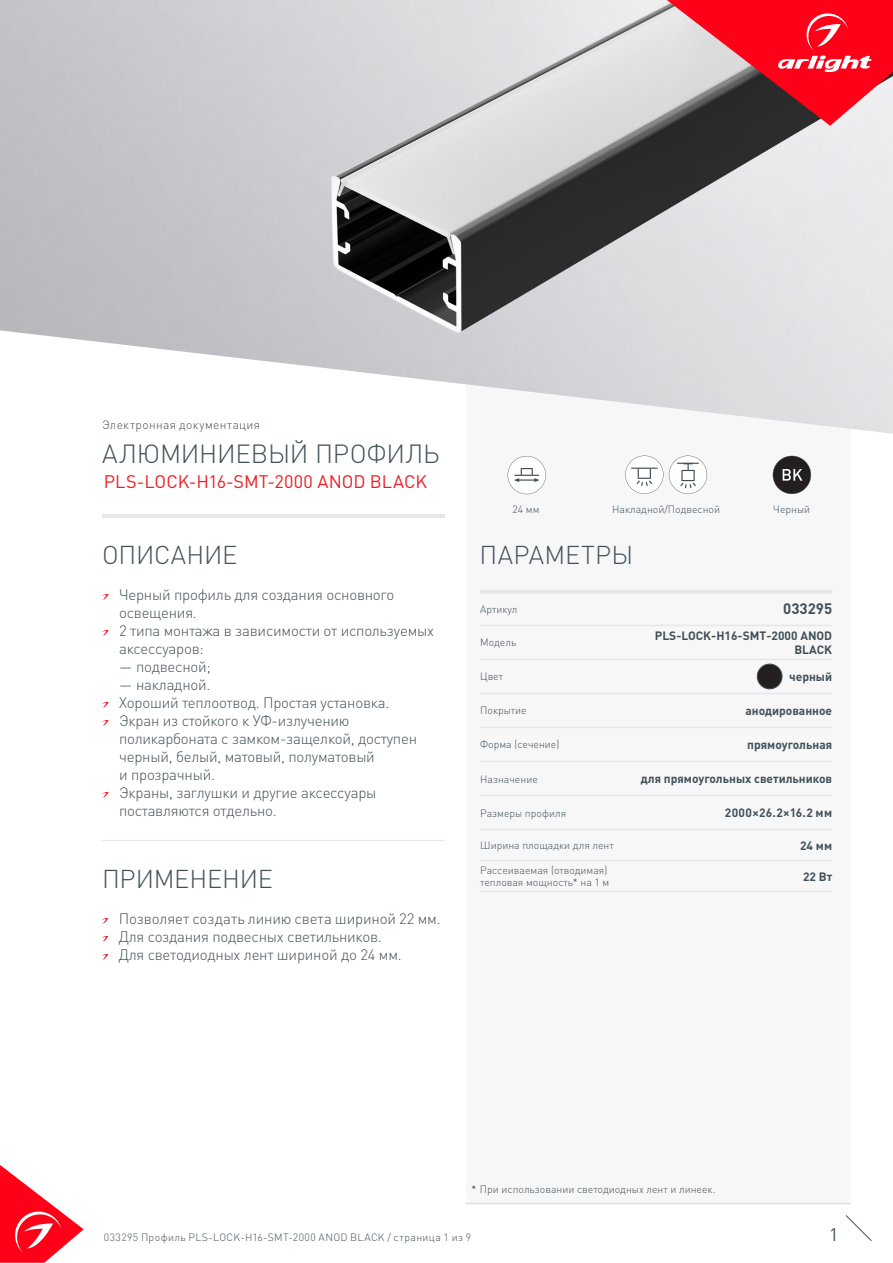
<style>
.page{position:relative;width:893px;height:1263px;background:#fff}
.page>*{position:absolute;margin:0;border:0;box-sizing:border-box;transform-origin:0 0}
.t1{font:300 25.95px "DIN Pro";letter-spacing:-.01em;color:#425159}
.t2{font:300 25.5px "DIN Pro";letter-spacing:-.005em;color:#425159}
.t3{font:300 25.5px "DIN Pro";letter-spacing:.015em;color:#425159}
.t4{font:18px "DIN Pro";color:#ee1d23}
.t5{font:18px "DIN Pro";color:#425159}
.t6{font:300 15px/18px "DIN Pro";letter-spacing:-.015em;color:#425159}
.t7{font:700 15px "DIN Pro";color:#425159}
.t8{font:700 12px/14.4px "DIN Pro";color:#425159;text-align:right}
.t9{font:300 12px "DIN Pro";letter-spacing:.03em;color:#425159}
.t10{font:700 12px "DIN Pro";letter-spacing:.02em;color:#425159}
.t11{font:300 10.5px/12.6px "DIN Pro";color:#425159}
.t12{font:300 10.5px "DIN Pro";letter-spacing:.035em;color:#425159}
.s1{color:#231f20}
</style>
<div class="page">
<svg style="left:0;top:1165px;width:84px;height:98px"></svg>
<svg style="left:845px;top:1215px;width:27px;height:26px"></svg>
<div style="left:466px;top:250px;width:384px;height:954px;background:#f7f7f8"></div>
<svg style="left:773px;top:456px;width:38px;height:38px"></svg>
<svg style="left:508px;top:456px;width:38px;height:38px"></svg>
<img style="left:0;top:0;width:893px;height:434px">
<hr style="left:102px;top:514px;width:342px;height:3px;background:#e6e7e9">
<svg style="left:102px;top:594px;width:7px;height:6px"></svg>
<svg style="left:102px;top:630px;width:7px;height:6px"></svg>
<svg style="left:102px;top:702px;width:7px;height:6px"></svg>
<svg style="left:102px;top:720px;width:7px;height:6px"></svg>
<svg style="left:102px;top:792px;width:7px;height:6px"></svg>
<hr style="left:102px;top:840px;width:342px;height:1px;background:#e6e7e9">
<hr style="left:480px;top:590px;width:148px;height:4px;background:#e6e7e9">
<hr style="left:628px;top:590px;width:204px;height:4px;background:#e6e7e9">
<hr style="left:480px;top:625px;width:148px;height:1px;background:#e6e7e9">
<hr style="left:628px;top:625px;width:204px;height:1px;background:#e6e7e9">
<hr style="left:480px;top:659px;width:148px;height:1px;background:#e6e7e9">
<hr style="left:628px;top:659px;width:204px;height:1px;background:#e6e7e9">
<hr style="left:480px;top:693px;width:148px;height:1px;background:#e6e7e9">
<hr style="left:628px;top:693px;width:204px;height:1px;background:#e6e7e9">
<hr style="left:480px;top:727px;width:148px;height:1px;background:#e6e7e9">
<hr style="left:628px;top:727px;width:204px;height:1px;background:#e6e7e9">
<hr style="left:480px;top:761px;width:148px;height:1px;background:#e6e7e9">
<hr style="left:628px;top:761px;width:204px;height:1px;background:#e6e7e9">
<hr style="left:480px;top:795px;width:148px;height:1px;background:#e6e7e9">
<hr style="left:628px;top:795px;width:204px;height:1px;background:#e6e7e9">
<hr style="left:480px;top:829px;width:148px;height:1px;background:#e6e7e9">
<hr style="left:628px;top:829px;width:204px;height:1px;background:#e6e7e9">
<hr style="left:480px;top:860px;width:148px;height:1px;background:#e6e7e9">
<hr style="left:628px;top:860px;width:204px;height:1px;background:#e6e7e9">
<hr style="left:480px;top:891px;width:148px;height:1px;background:#e6e7e9">
<hr style="left:628px;top:891px;width:204px;height:1px;background:#e6e7e9">
<svg style="left:667px;top:0;width:226px;height:126px;background:#d24654"></svg>
<div style="left:757px;top:664px;width:25px;height:25px;background:#231f20;border-radius:50%"></div>
<div style="left:757px;top:664px;width:25px;height:25px;border:1px solid #425159;border-radius:50%"></div>
<hr style="left:466px;top:1203px;width:384px;height:1px;background:#dcdddf">
<svg style="left:625px;top:456px;width:38px;height:38px"></svg>
<svg style="left:669px;top:456px;width:38px;height:38px"></svg>
<svg style="left:102px;top:918px;width:6px;height:6px"></svg>
<svg style="left:102px;top:936px;width:6px;height:6px"></svg>
<svg style="left:102px;top:954px;width:6px;height:6px"></svg>
<p class="t9" style="left:102px;top:417px;width:160px">Электронная документация</p>
<p class="t1" style="left:102px;top:436px;width:339px">АЛЮМИНИЕВЫЙ ПРОФИЛЬ</p>
<p class="t4" style="left:104px;top:470px;width:325px">PLS-LOCK-H16-SMT-2000 ANOD BLACK</p>
<p class="t11" style="left:512px;top:502px;width:29px">24 мм</p>
<p class="t11" style="left:612px;top:502px;width:110px">Накладной/Подвесной</p>
<p class="t11" style="left:773px;top:502px;width:38px">Черный</p>
<p class="t2" style="left:102px;top:537px;width:137px">ОПИСАНИЕ</p>
<p class="t3" style="left:479px;top:537px;width:155px">ПАРАМЕТРЫ</p>
<p class="t6" style="left:119px;top:584px;width:277px">Черный профиль для создания основного освещения.</p>
<p class="t6" style="left:119px;top:620px;width:316px">2 типа монтажа в зависимости от используемых аксессуаров:</p>
<p class="t6" style="left:119px;top:656px;width:93px">— подвесной;</p>
<p class="t6" style="left:119px;top:674px;width:93px">— накладной.</p>
<p class="t6" style="left:119px;top:692px;width:272px">Хороший теплоотвод. Простая установка.</p>
<p class="t6" style="left:119px;top:710px;width:300px">Экран из стойкого к УФ-излучению поликарбоната с замком-защелкой, доступен черный, белый, матовый, полуматовый<br>и прозрачный.</p>
<p class="t6" style="left:119px;top:782px;width:259px">Экраны, заглушки и другие аксессуары поставляются отдельно.</p>
<p class="t11" style="left:480px;top:602px;width:39px">Артикул</p>
<p class="t7" style="left:783px;top:599px;width:50px">033295</p>
<p class="t11" style="left:480px;top:636px;width:38px">Модель</p>
<p class="t8" style="left:655px;top:628px;width:179px">PLS-LOCK-H16-SMT-2000 ANOD<br>BLACK</p>
<p class="t11" style="left:480px;top:670px;width:24px">Цвет</p>
<p class="t8" style="left:789px;top:669px;width:44px">черный</p>
<p class="t11" style="left:480px;top:704px;width:48px">Покрытие</p>
<p class="t8" style="left:745px;top:703px;width:88px">анодированное</p>
<p class="t11" style="left:480px;top:738px;width:81px">Форма (сечение)</p>
<p class="t8" style="left:747px;top:737px;width:86px">прямоугольная</p>
<p class="t11" style="left:480px;top:772px;width:59px">Назначение</p>
<p class="t8" style="left:641px;top:771px;width:193px">для прямоугольных светильников</p>
<p class="t11" style="left:480px;top:806px;width:87px">Размеры профиля</p>
<p class="t10" style="left:725px;top:805px;width:109px">2000×26.2×16.2 мм</p>
<p class="t11" style="left:480px;top:838px;width:135px">Ширина площадки для лент</p>
<p class="t8" style="left:800px;top:837px;width:34px">24 мм</p>
<p class="t11" style="left:480px;top:863px;width:131px">Рассеиваемая (отводимая) тепловая мощность* на 1 м</p>
<p class="t8" style="left:803px;top:868px;width:31px">22 Вт</p>
<p class="t2" style="left:102px;top:861px;width:172px">ПРИМЕНЕНИЕ</p>
<p class="t6" style="left:119px;top:908px;width:323px">Позволяет создать линию света шириной 22 мм.</p>
<p class="t6" style="left:119px;top:926px;width:265px">Для создания подвесных светильников.</p>
<p class="t6" style="left:119px;top:944px;width:285px">Для светодиодных лент шириной до 24 мм.</p>
<p class="t11" style="left:471px;top:1183px;width:246px"><span class="s1">*</span> При использовании светодиодных лент и линеек.</p>
<p class="t12" style="left:104px;top:1230px;width:369px">033295 Профиль PLS-LOCK-H16-SMT-2000 ANOD BLACK / страница 1 из 9</p>
<p class="t5" style="left:829px;top:1222px;width:11px">1</p>
</div>
